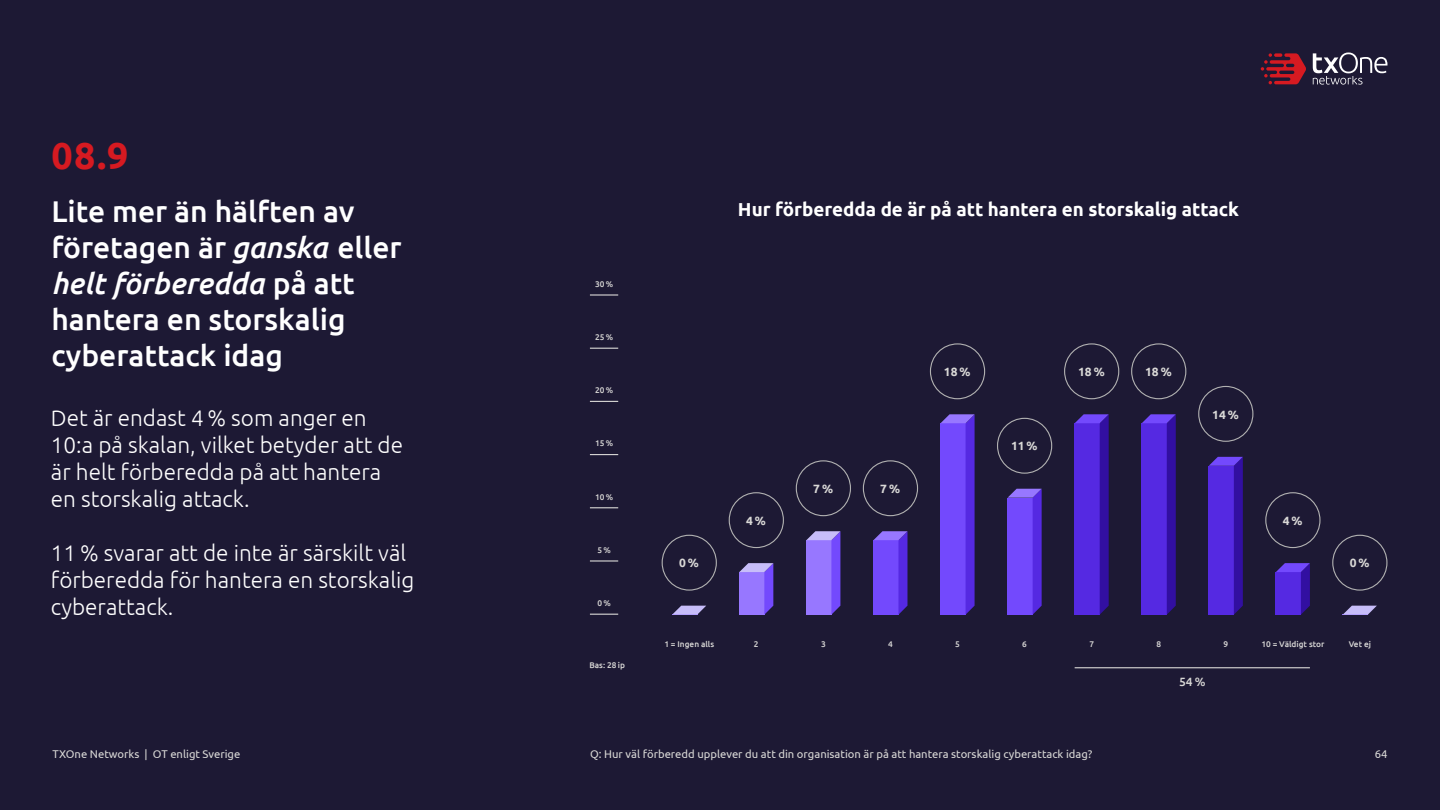
<style>
.page{position:relative;width:1440px;height:810px;background:#1d1934}
.page>*{position:absolute;margin:0;border:0;box-sizing:border-box;transform-origin:0 0}
.t1{font:700 37.5px "Ubuntu";color:#d61a21}
.t2{font:500 30px/36px "Ubuntu";color:#fff}
.t3{font:300 22.5px/27px "Ubuntu";color:#fff}
.t4{font:700 18.75px "Ubuntu";color:#fff}
.t5{font:700 12px "Ubuntu";color:#d9d8d6}
.t6{font:500 12px "Ubuntu";color:#d9d8d6}
.t7{font:11.25px "Ubuntu";color:#d9d8d6}
.t8{font:500 8.25px "Ubuntu";color:#d9d8d6}
.s1{font-style:italic}
</style>
<div class="page">
<svg style="left:1313px;top:53px;width:74px;height:32px"></svg>
<svg style="left:1261px;top:53px;width:45px;height:31px"></svg>
<div style="left:662px;top:535px;width:55px;height:56px;border:1px solid #b1b1b1;border-radius:50%"></div>
<div style="left:729px;top:492px;width:55px;height:56px;border:1px solid #b1b1b1;border-radius:50%"></div>
<div style="left:1332px;top:535px;width:56px;height:56px;border:1px solid #b1b1b1;border-radius:50%"></div>
<div style="left:796px;top:460px;width:55px;height:56px;border:1px solid #b1b1b1;border-radius:50%"></div>
<div style="left:863px;top:460px;width:55px;height:56px;border:1px solid #b1b1b1;border-radius:50%"></div>
<div style="left:930px;top:343px;width:55px;height:56px;border:1px solid #b1b1b1;border-radius:50%"></div>
<div style="left:997px;top:418px;width:55px;height:56px;border:1px solid #b1b1b1;border-radius:50%"></div>
<div style="left:1064px;top:343px;width:55px;height:56px;border:1px solid #b1b1b1;border-radius:50%"></div>
<div style="left:1131px;top:343px;width:55px;height:56px;border:1px solid #b1b1b1;border-radius:50%"></div>
<div style="left:1198px;top:386px;width:55px;height:56px;border:1px solid #b1b1b1;border-radius:50%"></div>
<div style="left:1265px;top:492px;width:56px;height:56px;border:1px solid #b1b1b1;border-radius:50%"></div>
<svg style="left:590px;top:348px;width:28px;height:1px"></svg>
<svg style="left:590px;top:401px;width:28px;height:1px"></svg>
<svg style="left:590px;top:454px;width:28px;height:1px"></svg>
<svg style="left:590px;top:507px;width:28px;height:1px"></svg>
<hr style="left:590px;top:560px;width:28px;height:2px;background:#d9d8d6">
<svg style="left:590px;top:614px;width:28px;height:1px"></svg>
<hr style="left:590px;top:294px;width:28px;height:2px;background:#d9d8d6">
<svg style="left:672px;top:606px;width:34px;height:9px"></svg>
<svg style="left:739px;top:563px;width:34px;height:52px;background:#8f71f3"></svg>
<svg style="left:1343px;top:606px;width:34px;height:9px"></svg>
<svg style="left:806px;top:531px;width:34px;height:84px;background:#8e6ff7"></svg>
<svg style="left:873px;top:531px;width:34px;height:84px;background:#6c43f0"></svg>
<svg style="left:941px;top:414px;width:34px;height:201px;background:#6a41f0"></svg>
<svg style="left:1008px;top:489px;width:34px;height:126px;background:#6a41f0"></svg>
<svg style="left:1075px;top:414px;width:34px;height:201px;background:#4b23ce"></svg>
<svg style="left:1142px;top:414px;width:34px;height:201px;background:#4c23ce"></svg>
<svg style="left:1209px;top:457px;width:34px;height:158px;background:#4c23cf"></svg>
<svg style="left:1276px;top:563px;width:34px;height:52px;background:#4e26ce"></svg>
<hr style="left:1075px;top:667px;width:235px;height:1px;background:#d9d8d6">
<p class="t1" style="left:51px;top:132px;width:78px">08.9</p>
<p class="t2" style="left:51px;top:192px;width:352px">Lite mer än hälften av företagen är <span class="s1">ganska</span> eller <span class="s1">helt förberedda</span> på att hantera en storskalig cyberattack idag</p>
<p class="t3" style="left:51px;top:404px;width:354px">Det är endast 4 % som anger en<br>10:a på skalan, vilket betyder att de är helt förberedda på att hantera en storskalig attack.</p>
<p class="t3" style="left:51px;top:539px;width:365px">11 % svarar att de inte är särskilt väl förberedda för hantera en storskalig cyberattack.</p>
<p class="t8" style="left:595px;top:279px;width:20px">30%</p>
<p class="t8" style="left:595px;top:332px;width:20px">25%</p>
<p class="t8" style="left:595px;top:385px;width:20px">20%</p>
<p class="t8" style="left:595px;top:438px;width:20px">15%</p>
<p class="t8" style="left:595px;top:492px;width:20px">10%</p>
<p class="t8" style="left:597px;top:545px;width:15px">5%</p>
<p class="t8" style="left:597px;top:598px;width:15px">0%</p>
<p class="t8" style="left:590px;top:660px;width:37px">Bas: 28 ip</p>
<p class="t4" style="left:738px;top:198px;width:503px">Hur förberedda de är på att hantera en storskalig attack</p>
<p class="t5" style="left:679px;top:556px;width:21px">0%</p>
<p class="t5" style="left:746px;top:513px;width:21px">4%</p>
<p class="t5" style="left:813px;top:481px;width:21px">7%</p>
<p class="t5" style="left:880px;top:481px;width:21px">7%</p>
<p class="t5" style="left:944px;top:364px;width:28px">18%</p>
<p class="t5" style="left:1011px;top:439px;width:28px">11%</p>
<p class="t5" style="left:1078px;top:364px;width:28px">18%</p>
<p class="t5" style="left:1145px;top:364px;width:28px">18%</p>
<p class="t5" style="left:1212px;top:407px;width:28px">14%</p>
<p class="t5" style="left:1283px;top:513px;width:21px">4%</p>
<p class="t5" style="left:1350px;top:556px;width:21px">0%</p>
<p class="t8" style="left:664px;top:639px;width:51px">1 = Ingen alls</p>
<p class="t8" style="left:754px;top:639px;width:6px">2</p>
<p class="t8" style="left:821px;top:639px;width:6px">3</p>
<p class="t8" style="left:888px;top:639px;width:6px">4</p>
<p class="t8" style="left:955px;top:639px;width:6px">5</p>
<p class="t8" style="left:1022px;top:639px;width:6px">6</p>
<p class="t8" style="left:1089px;top:639px;width:6px">7</p>
<p class="t8" style="left:1156px;top:639px;width:6px">8</p>
<p class="t8" style="left:1223px;top:639px;width:6px">9</p>
<p class="t8" style="left:1261px;top:639px;width:64px">10 = Väldigt stor</p>
<p class="t8" style="left:1349px;top:639px;width:24px">Vet ej</p>
<p class="t6" style="left:1179px;top:674px;width:28px">54%</p>
<p class="t7" style="left:52px;top:747px;width:189px">TXOne Networks | OT enligt Sverige</p>
<p class="t7" style="left:1375px;top:747px;width:14px">64</p>
<p class="t7" style="left:590px;top:747px;width:504px">Q: Hur väl förberedd upplever du att din organisation är på att hantera storskalig cyberattack idag?</p>
</div>
